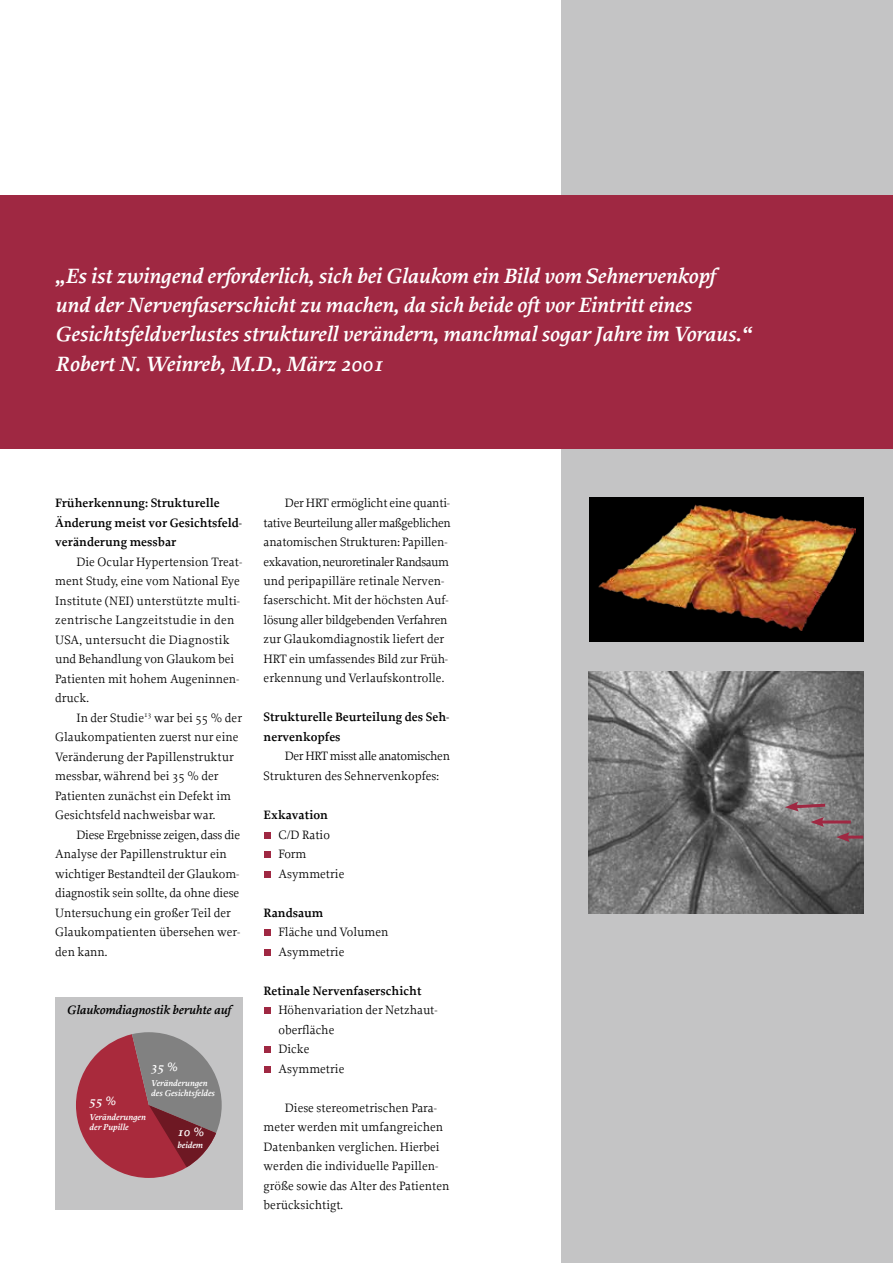
<style>
.page{position:relative;width:893px;height:1263px;background:#fff}
.page>*{position:absolute;margin:0;border:0;box-sizing:border-box;transform-origin:0 0}
.t1{font:italic 600 21.75px/29.2px "Proforma";color:#fff}
.t2{font:12.75px/19.5px "Proforma";color:#000}
.t3{font:600 12.75px/19.5px "Proforma";color:#000}
.t4{font:italic 600 12.75px "Proforma";color:#000}
.t5{font:italic 600 12.75px "Proforma";color:#fff}
.t6{font:italic 600 9px/10.5px "Proforma";color:#fff}
</style>
<div class="page">
<div style="left:561px;top:0;width:332px;height:1263px;background:#c4c4c5"></div>
<div style="left:0;top:196px;width:893px;height:253px;background:#9f2842"></div>
<div style="left:55px;top:997px;width:187px;height:213px;background:#c4c4c5"></div>
<svg style="left:264px;top:832px;width:6px;height:6px"></svg>
<div style="left:264px;top:851px;width:6px;height:7px;background:#9f2842"></div>
<div style="left:264px;top:871px;width:6px;height:7px;background:#9f2842"></div>
<div style="left:264px;top:929px;width:6px;height:7px;background:#9f2842"></div>
<div style="left:264px;top:949px;width:6px;height:7px;background:#9f2842"></div>
<div style="left:264px;top:1007px;width:6px;height:7px;background:#9f2842"></div>
<div style="left:264px;top:1046px;width:6px;height:7px;background:#9f2842"></div>
<div style="left:264px;top:1066px;width:6px;height:7px;background:#9f2842"></div>
<svg style="left:76px;top:1032px;width:146px;height:146px"></svg>
<div style="left:589px;top:497px;width:274px;height:145px;background:#000"></div>
<img style="left:598px;top:504px;width:258px;height:127px">
<img style="left:589px;top:671px;width:274px;height:243px">
<svg style="left:785px;top:801px;width:43px;height:10px"></svg>
<hr style="left:820px;top:820px;width:31px;height:3px;background:#9f2842">
<svg style="left:810px;top:817px;width:14px;height:10px"></svg>
<hr style="left:845px;top:835px;width:18px;height:3px;background:#9f2842">
<svg style="left:836px;top:832px;width:14px;height:10px"></svg>
<p class="t1" style="left:55px;top:260px;width:697px">„Es ist zwingend erforderlich, sich bei Glaukom ein Bild vom Sehnervenkopf und der Nervenfaserschicht zu machen, da sich beide oft vor Eintritt eines Gesichtsfeldverlustes strukturell verändern, manchmal sogar Jahre im Voraus.“ Robert N. Weinreb, M.D., März 2001</p>
<p class="t3" style="left:55px;top:493px;width:188px">Früherkennung: Strukturelle<br>Änderung meist vor Gesichtsfeld&shy;veränderung messbar</p>
<p class="t2" style="left:55px;top:551px;width:188px;text-indent:21px">Die Ocular Hypertension Treat&shy;ment Study, eine vom National Eye<br>Institute (NEI) unterstützte multi&shy;zentrische Langzeitstudie in den<br>USA, untersucht die Diagnostik und Behandlung von Glaukom bei<br>Patienten mit hohem Augeninnen&shy;druck.</p>
<p class="t2" style="left:55px;top:707px;width:188px;text-indent:21px">In der Studie<sup>13</sup> war bei 55 % der<br>Glaukompatienten zuerst nur eine<br>Veränderung der Papillenstruktur messbar, während bei 35 % der<br>Patienten zunächst ein Defekt im<br>Gesichtsfeld nachweisbar war.</p>
<p class="t2" style="left:55px;top:824px;width:187px;text-indent:21px">Diese Ergebnisse zeigen, dass die<br>Analyse der Papillenstruktur ein wichtiger Bestandteil der Glaukom&shy;diagnostik sein sollte, da ohne diese<br>Untersuchung ein großer Teil der<br>Glaukompatienten übersehen wer&shy;den kann.</p>
<p class="t4" style="left:67px;top:1002px;width:165px">Glaukomdiagnostik beruhte auf</p>
<p class="t5" style="left:151px;top:1058px;width:28px">35 %</p>
<p class="t6" style="left:151px;top:1077px;width:65px">Veränderungen des Gesichtsfeldes</p>
<p class="t5" style="left:177px;top:1124px;width:28px">10 %</p>
<p class="t6" style="left:177px;top:1140px;width:27px">beidem</p>
<p class="t5" style="left:89px;top:1092px;width:28px">55 %</p>
<p class="t6" style="left:89px;top:1111px;width:58px">Veränderungen der Pupille</p>
<p class="t2" style="left:264px;top:493px;width:189px;text-indent:21px">Der HRT ermöglicht eine quanti&shy;tative Beurteilung aller maßgeblichen anatomischen Strukturen: Papillen&shy;exkavation, neuroretinaler Randsaum und peripapilläre retinale Nerven&shy;faserschicht. Mit der höchsten Auf&shy;lösung aller bildgebenden Verfahren zur Glaukomdiagnostik liefert der HRT ein umfassendes Bild zur Früh&shy;erkennung und Verlaufskontrolle.</p>
<p class="t3" style="left:264px;top:707px;width:187px">Strukturelle Beurteilung des Seh&shy;nervenkopfes</p>
<p class="t2" style="left:264px;top:746px;width:188px;text-indent:21px">Der HRT misst alle anatomischen<br>Strukturen des Sehnervenkopfes:</p>
<p class="t3" style="left:264px;top:805px;width:66px">Exkavation</p>
<p class="t2" style="left:279px;top:824px;width:67px">C/D Ratio<br>Form<br>Asymmetrie</p>
<p class="t3" style="left:264px;top:903px;width:61px">Randsaum</p>
<p class="t2" style="left:279px;top:922px;width:112px">Fläche und Volumen<br>Asymmetrie</p>
<p class="t3" style="left:264px;top:981px;width:159px">Retinale Nervenfaserschicht</p>
<p class="t2" style="left:279px;top:1000px;width:161px">Höhenvariation der Netzhaut&shy;oberfläche<br>Dicke<br>Asymmetrie</p>
<p class="t2" style="left:264px;top:1097px;width:187px;text-indent:21px">Diese stereometrischen Para&shy;meter werden mit umfangreichen<br>Datenbanken verglichen. Hierbei werden die individuelle Papillen&shy;größe sowie das Alter des Patienten berücksichtigt.</p>
</div>
